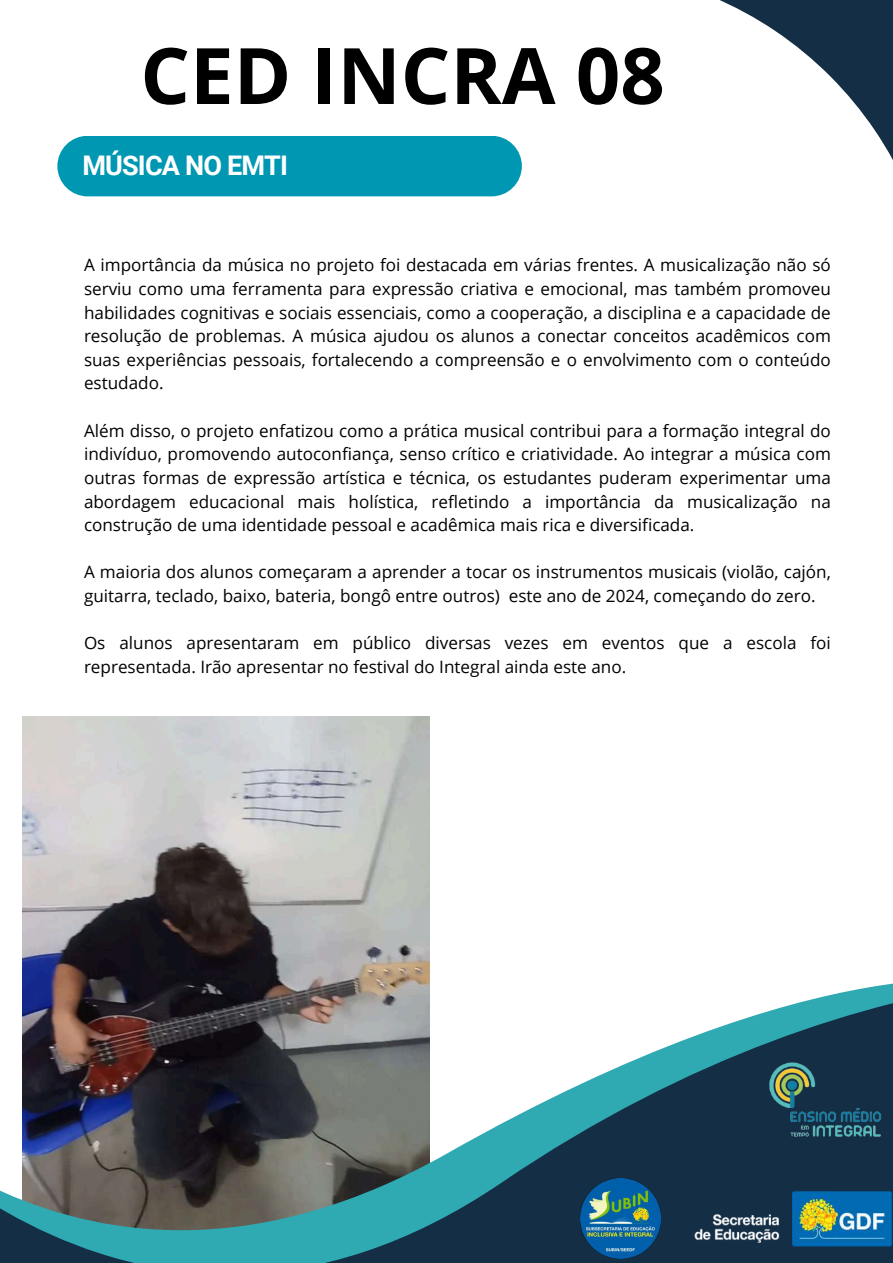
<style>
.page{position:relative;width:893px;height:1263px;background:#fff}
.page>*{position:absolute;margin:0;border:0;box-sizing:border-box;transform-origin:0 0}
.t1{font:700 77.93px "Open Sans";color:#000}
.t2{font:700 27.08px "Roboto";letter-spacing:-.03em;color:#fff}
.t3{font:17.1px/23.6px "Open Sans";color:#000;text-align:justify}
</style>
<div class="page">
<svg style="left:719px;top:0;width:174px;height:160px"></svg>
<img style="left:23px;top:717px;width:406px;height:207px">
<svg style="left:0;top:924px;width:893px;height:339px"></svg>
<div style="left:57px;top:136px;width:465px;height:60px;background:#0097b2;border-radius:30px"></div>
<img style="left:581px;top:1178px;width:80px;height:80px">
<img style="left:759px;top:1040px;width:134px;height:139px">
<img style="left:694px;top:1190px;width:199px;height:56px">
<h1 class="t1" style="left:140px;top:21px;width:526px">CED INCRA 08</h1>
<h2 class="t2" style="left:82px;top:149px;width:207px">MÚSICA NO EMTI</h2>
<p class="t3" style="left:84px;top:253px;width:748px">A importância da música no projeto foi destacada em várias frentes. A musicalização não só serviu como uma ferramenta para expressão criativa e emocional, mas também promoveu habilidades cognitivas e sociais essenciais, como a cooperação, a disciplina e a capacidade de resolução de problemas. A música ajudou os alunos a conectar conceitos acadêmicos com suas experiências pessoais, fortalecendo a compreensão e o envolvimento com o conteúdo estudado.</p>
<p class="t3" style="left:84px;top:418px;width:748px">Além disso, o projeto enfatizou como a prática musical contribui para a formação integral do indivíduo, promovendo autoconfiança, senso crítico e criatividade. Ao integrar a música com outras formas de expressão artística e técnica, os estudantes puderam experimentar uma abordagem educacional mais holística, refletindo a importância da musicalização na construção de uma identidade pessoal e acadêmica mais rica e diversificada.</p>
<p class="t3" style="left:84px;top:560px;width:748px">A maioria dos alunos começaram a aprender a tocar os instrumentos musicais (violão, cajón, guitarra, teclado, baixo, bateria, bongô entre outros) este ano de 2024, começando do zero.</p>
<p class="t3" style="left:84px;top:631px;width:748px">Os alunos apresentaram em público diversas vezes em eventos que a escola foi representada. Irão apresentar no festival do Integral ainda este ano.</p>
</div>
